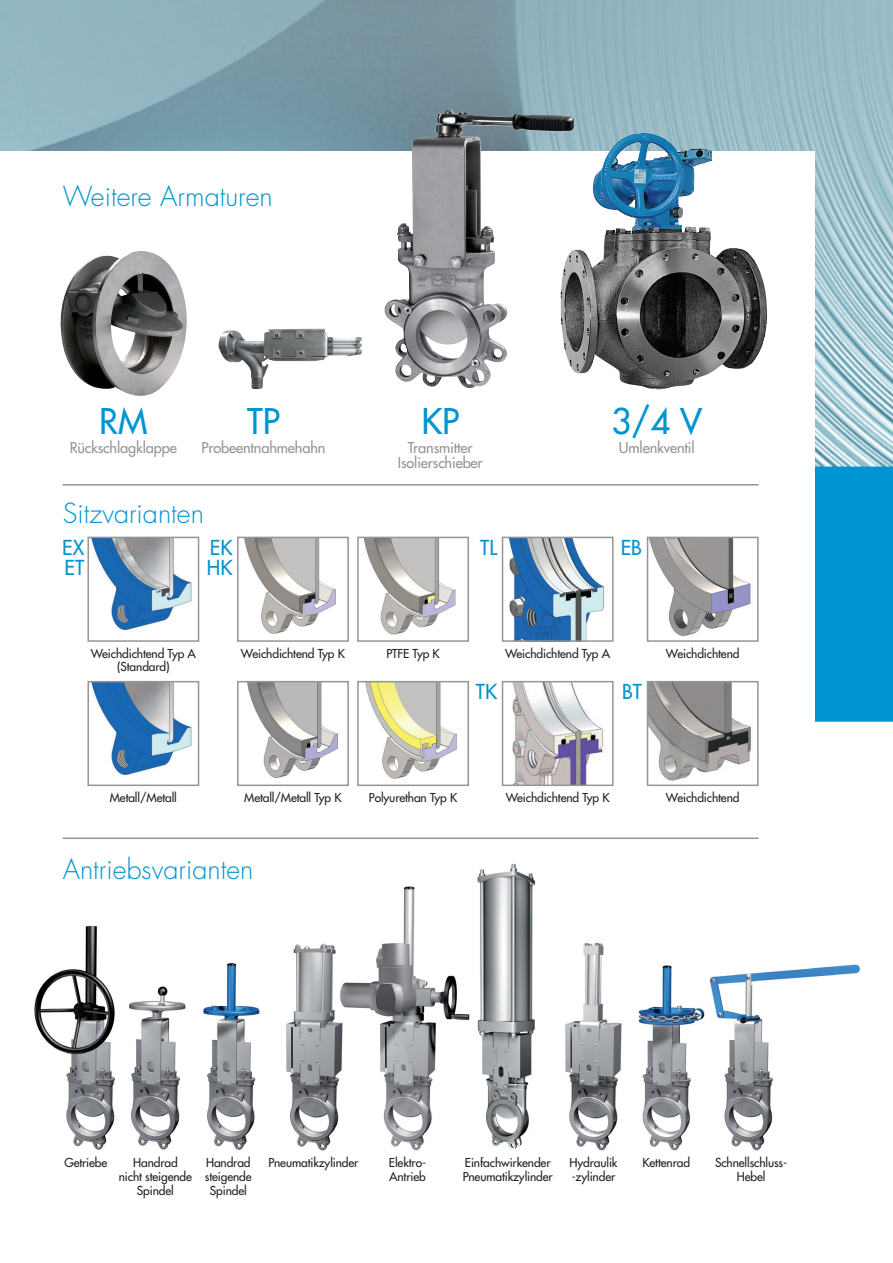
<style>
.page{position:relative;width:893px;height:1263px;background:#fff}
.page>*{position:absolute;margin:0;border:0;box-sizing:border-box;transform-origin:0 0}
.t1{font:34.5px "Futura";color:#0094d1}
.t2{font:300 27px "Futura";color:#0094d1}
.t3{font:20.1px/20.1px "Futura";color:#0094d1}
.t4{font:14.55px/15px "Futura";letter-spacing:-.01em;color:#939598;text-align:center}
.t5{font:12px/13.8px "Futura";letter-spacing:-.01em;color:#231f20;text-align:center}
</style>
<div class="page">
<img style="left:0;top:0;width:893px;height:722px">
<div style="left:0;top:152px;width:814px;height:1111px;background:#fff"></div>
<hr style="left:63px;top:484px;width:696px;height:1px;background:#939598">
<hr style="left:63px;top:837px;width:696px;height:2px;background:#939598">
<img style="left:91px;top:540px;width:101px;height:90px">
<div style="left:87px;top:537px;width:112px;height:105px;border:2px solid #939598"></div>
<img style="left:91px;top:684px;width:101px;height:91px">
<div style="left:87px;top:681px;width:112px;height:105px;border:2px solid #939598"></div>
<img style="left:245px;top:540px;width:91px;height:94px">
<div style="left:237px;top:537px;width:112px;height:105px;border:2px solid #939598"></div>
<img style="left:247px;top:684px;width:91px;height:94px">
<div style="left:237px;top:681px;width:112px;height:105px;border:2px solid #939598"></div>
<img style="left:365px;top:540px;width:91px;height:95px">
<div style="left:357px;top:537px;width:112px;height:105px;border:2px solid #939598"></div>
<img style="left:366px;top:684px;width:91px;height:95px">
<div style="left:357px;top:681px;width:112px;height:105px;border:2px solid #939598"></div>
<img style="left:509px;top:540px;width:96px;height:99px">
<div style="left:502px;top:537px;width:112px;height:105px;border:2px solid #939598"></div>
<img style="left:512px;top:684px;width:93px;height:99px">
<div style="left:502px;top:681px;width:112px;height:105px;border:2px solid #939598"></div>
<img style="left:650px;top:540px;width:101px;height:96px">
<div style="left:647px;top:537px;width:112px;height:105px;border:2px solid #939598"></div>
<img style="left:650px;top:684px;width:101px;height:97px">
<div style="left:647px;top:681px;width:112px;height:105px;border:2px solid #939598"></div>
<img style="left:60px;top:251px;width:127px;height:145px">
<img style="left:218px;top:329px;width:144px;height:60px">
<img style="left:384px;top:110px;width:125px;height:279px">
<img style="left:560px;top:133px;width:208px;height:256px">
<img style="left:34px;top:925px;width:82px;height:225px">
<img style="left:129px;top:986px;width:57px;height:164px">
<img style="left:203px;top:963px;width:57px;height:187px">
<img style="left:286px;top:943px;width:52px;height:208px">
<img style="left:338px;top:886px;width:132px;height:265px">
<img style="left:477px;top:863px;width:59px;height:287px">
<img style="left:565px;top:942px;width:57px;height:209px">
<img style="left:638px;top:965px;width:67px;height:186px">
<img style="left:709px;top:964px;width:151px;height:187px">
<h2 class="t2" style="left:63px;top:179px;width:211px">Weitere Armaturen</h2>
<h1 class="t1" style="left:421px;top:399px;width:39px">KP</h1>
<h1 class="t1" style="left:611px;top:399px;width:92px">3/4 V</h1>
<h1 class="t1" style="left:99px;top:399px;width:50px">RM</h1>
<h1 class="t1" style="left:247px;top:399px;width:34px">TP</h1>
<p class="t4" style="left:70px;top:440px;width:108px">Rückschlagklappe</p>
<p class="t4" style="left:201px;top:440px;width:126px">Probeentnahmehahn</p>
<p class="t4" style="left:398px;top:440px;width:86px">Transmitter<br>Isolierschieber</p>
<p class="t4" style="left:619px;top:440px;width:77px">Umlenkventil</p>
<h2 class="t2" style="left:63px;top:496px;width:143px">Sitzvarianten</h2>
<h3 class="t3" style="left:62px;top:537px;width:24px">EX<br>ET</h3>
<h3 class="t3" style="left:207px;top:537px;width:27px">EK<br>HK</h3>
<p class="t5" style="left:91px;top:646px;width:107px">Weichdichtend Typ A (Standard)</p>
<p class="t5" style="left:241px;top:646px;width:106px">Weichdichtend Typ K</p>
<h3 class="t3" style="left:480px;top:537px;width:18px">TL</h3>
<h3 class="t3" style="left:621px;top:537px;width:23px">EB</h3>
<p class="t5" style="left:386px;top:646px;width:55px">PTFE Typ K</p>
<p class="t5" style="left:505px;top:646px;width:107px">Weichdichtend Typ A</p>
<h3 class="t3" style="left:476px;top:681px;width:23px">TK</h3>
<h3 class="t3" style="left:622px;top:681px;width:21px">BT</h3>
<p class="t5" style="left:666px;top:646px;width:75px">Weichdichtend</p>
<p class="t5" style="left:110px;top:790px;width:69px">Metall/Metall</p>
<p class="t5" style="left:244px;top:790px;width:99px">Metall/Metall Typ K</p>
<h2 class="t2" style="left:63px;top:852px;width:192px">Antriebsvarianten</h2>
<p class="t5" style="left:369px;top:790px;width:90px">Polyurethan Typ K</p>
<p class="t5" style="left:506px;top:790px;width:106px">Weichdichtend Typ K</p>
<p class="t5" style="left:666px;top:790px;width:75px">Weichdichtend</p>
<p class="t5" style="left:64px;top:1156px;width:44px">Getriebe</p>
<p class="t5" style="left:205px;top:1156px;width:48px">Handrad steigende<br>Spindel</p>
<p class="t5" style="left:268px;top:1156px;width:92px">Pneumatikzylinder</p>
<p class="t5" style="left:389px;top:1156px;width:39px;text-align:left">Elektro-<br>Antrieb</p>
<p class="t5" style="left:463px;top:1156px;width:92px;text-align:left">Einfachwirkender<br>Pneumatikzylinder</p>
<p class="t5" style="left:570px;top:1156px;width:49px;text-align:left">Hydraulik -zylinder</p>
<p class="t5" style="left:642px;top:1156px;width:49px">Kettenrad</p>
<p class="t5" style="left:715px;top:1156px;width:73px">Schnellschluss-<br>Hebel</p>
<p class="t5" style="left:119px;top:1156px;width:75px">Handrad<br>nicht steigende<br>Spindel</p>
</div>
